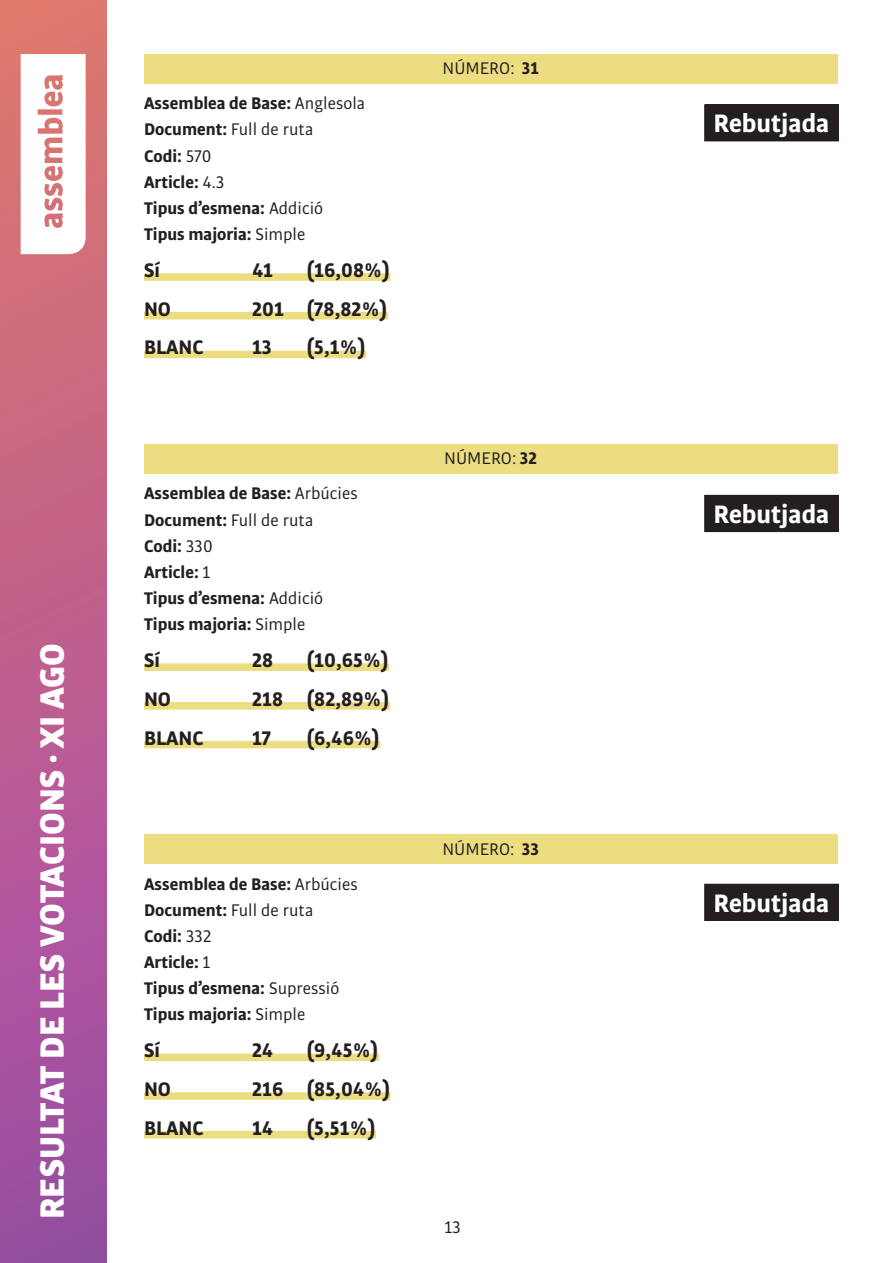
<style>
.page{position:relative;width:893px;height:1263px;background:#fff}
.page>*{position:absolute;margin:0;border:0;box-sizing:border-box;transform-origin:0 0}
.t1{font:900 36px "Bulo";color:#fff}
.t2{font:700 27px "Bulo";color:#fff}
.t3{font:700 21px "Bulo";color:#231f20}
.t4{font:700 18px/26.1px "Bulo";color:#231f20}
.t5{font:18px "Bulo";color:#231f20}
.s1{font-weight:400}
.s2{font-weight:700}
</style>
<div class="page">
<img style="left:0;top:0;width:106px;height:1263px">
<svg style="left:21px;top:54px;width:65px;height:200px"></svg>
<div style="left:144px;top:273px;width:246px;height:8px;background:#ebdd80"></div>
<div style="left:144px;top:312px;width:244px;height:7px;background:#ebdd80"></div>
<div style="left:144px;top:351px;width:222px;height:7px;background:#ebdd80"></div>
<div style="left:144px;top:663px;width:245px;height:8px;background:#ebdd80"></div>
<div style="left:144px;top:702px;width:246px;height:8px;background:#ebdd80"></div>
<div style="left:144px;top:741px;width:236px;height:7px;background:#ebdd80"></div>
<div style="left:144px;top:1053px;width:235px;height:8px;background:#ebdd80"></div>
<div style="left:144px;top:1092px;width:247px;height:8px;background:#ebdd80"></div>
<div style="left:144px;top:1131px;width:232px;height:7px;background:#ebdd80"></div>
<div style="left:144px;top:54px;width:693px;height:29px;background:#ebdd80"></div>
<div style="left:144px;top:444px;width:693px;height:29px;background:#ebdd80"></div>
<div style="left:144px;top:834px;width:693px;height:29px;background:#ebdd80"></div>
<div style="left:705px;top:105px;width:133px;height:36px;background:#231f20"></div>
<div style="left:704px;top:104px;width:135px;height:37px;border:1px solid #231f20"></div>
<div style="left:705px;top:884px;width:133px;height:36px;background:#231f20"></div>
<div style="left:704px;top:884px;width:135px;height:37px;border:1px solid #231f20"></div>
<div style="left:705px;top:495px;width:133px;height:36px;background:#231f20"></div>
<div style="left:704px;top:495px;width:135px;height:37px;border:1px solid #231f20"></div>
<h1 class="t1" style="left:28px;top:1219px;width:577px;rotate:-90deg">RESULTAT DE LES VOTACIONS · XI AGO</h1>
<p class="t4" style="left:144px;top:90px;width:223px">Assemblea de Base: <span class="s1">Anglesola<br></span>Document: <span class="s1">Full de ruta<br></span>Codi: <span class="s1">570<br></span>Article: <span class="s1">4.3<br></span>Tipus d’esmena: <span class="s1">Addició<br></span>Tipus majoria: <span class="s1">Simple</span></p>
<p class="t3" style="left:144px;top:257px;width:17px">Sí</p>
<p class="t3" style="left:252px;top:257px;width:23px">41</p>
<p class="t3" style="left:306px;top:257px;width:86px">(16,08%)</p>
<p class="t3" style="left:144px;top:295px;width:29px">NO</p>
<p class="t3" style="left:252px;top:295px;width:137px">201 (78,82%)</p>
<p class="t3" style="left:144px;top:334px;width:61px">BLANC</p>
<p class="t3" style="left:252px;top:334px;width:22px">13</p>
<p class="t3" style="left:306px;top:334px;width:62px">(5,1%)</p>
<p class="t4" style="left:144px;top:480px;width:215px">Assemblea de Base: <span class="s1">Arbúcies<br></span>Document: <span class="s1">Full de ruta<br></span>Codi: <span class="s1">330<br></span>Article: <span class="s1">1<br></span>Tipus d’esmena: <span class="s1">Addició<br></span>Tipus majoria: <span class="s1">Simple</span></p>
<p class="t3" style="left:144px;top:647px;width:17px">Sí</p>
<p class="t3" style="left:252px;top:647px;width:23px">28</p>
<p class="t3" style="left:306px;top:647px;width:85px">(10,65%)</p>
<p class="t3" style="left:144px;top:685px;width:29px">NO</p>
<p class="t3" style="left:252px;top:685px;width:139px">218 (82,89%)</p>
<p class="t3" style="left:144px;top:724px;width:61px">BLANC</p>
<p class="t3" style="left:252px;top:724px;width:21px">17</p>
<p class="t3" style="left:306px;top:724px;width:76px">(6,46%)</p>
<p class="t4" style="left:144px;top:870px;width:215px">Assemblea de Base: <span class="s1">Arbúcies<br></span>Document: <span class="s1">Full de ruta<br></span>Codi: <span class="s1">332<br></span>Article: <span class="s1">1<br></span>Tipus d’esmena: <span class="s1">Supressió<br></span>Tipus majoria: <span class="s1">Simple</span></p>
<p class="t3" style="left:144px;top:1037px;width:17px">Sí</p>
<p class="t3" style="left:252px;top:1037px;width:23px">24</p>
<p class="t3" style="left:306px;top:1037px;width:74px">(9,45%)</p>
<p class="t3" style="left:144px;top:1075px;width:29px">NO</p>
<p class="t3" style="left:252px;top:1075px;width:140px">216 (85,04%)</p>
<p class="t3" style="left:144px;top:1114px;width:61px">BLANC</p>
<p class="t3" style="left:252px;top:1114px;width:23px">14</p>
<p class="t3" style="left:306px;top:1114px;width:71px">(5,51%)</p>
<p class="t5" style="left:442px;top:57px;width:98px">NÚMERO: <span class="s2">31</span></p>
<p class="t5" style="left:444px;top:447px;width:95px">NÚMERO: <span class="s2">32</span></p>
<p class="t5" style="left:442px;top:837px;width:98px">NÚMERO: <span class="s2">33</span></p>
<p class="t5" style="left:444px;top:1216px;width:18px">13</p>
<h2 class="t2" style="left:713px;top:106px;width:117px">Rebutjada</h2>
<h2 class="t2" style="left:713px;top:496px;width:117px">Rebutjada</h2>
<h2 class="t2" style="left:713px;top:885px;width:117px">Rebutjada</h2>
</div>
